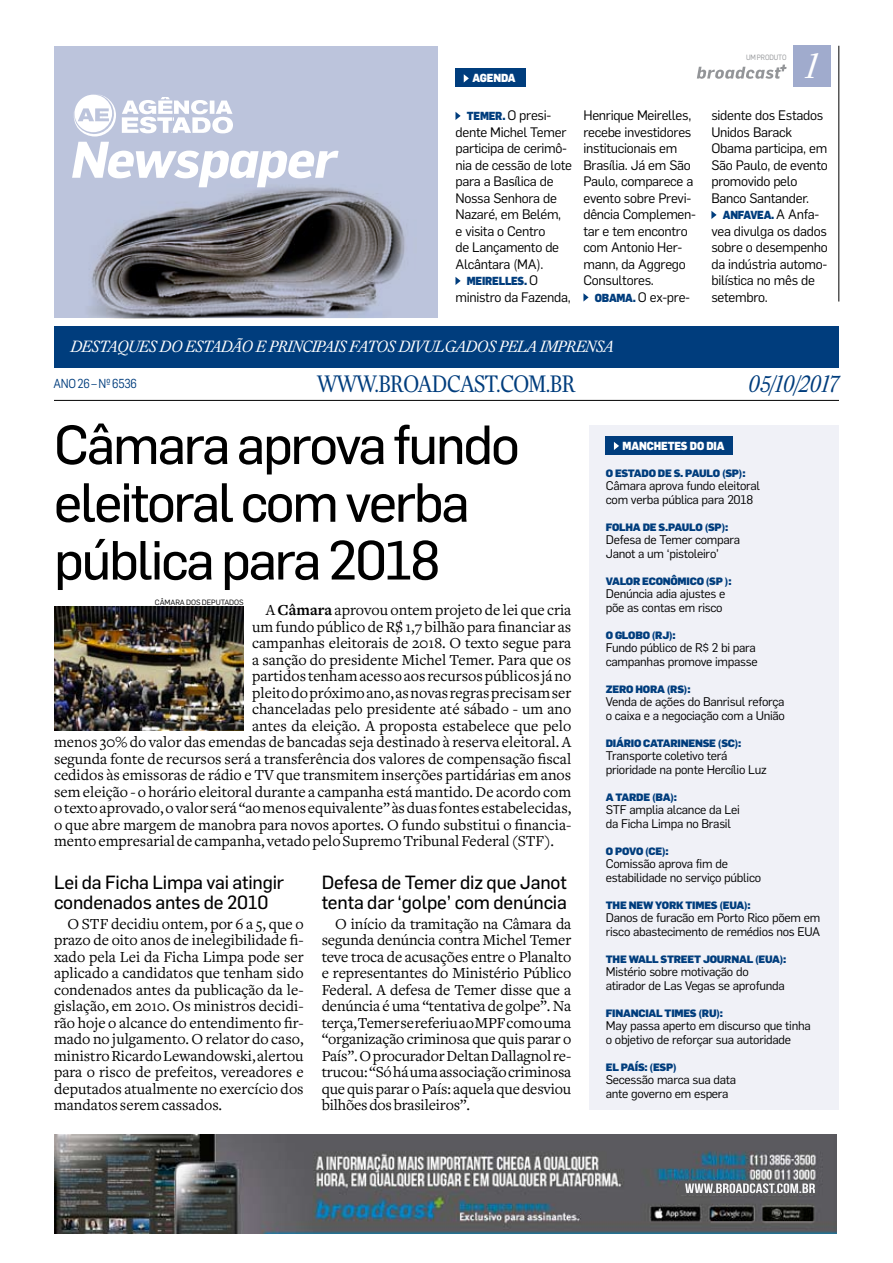
<style>
.page{position:relative;width:893px;height:1263px;background:#fff}
.page>*{position:absolute;margin:0;border:0;box-sizing:border-box;transform-origin:0 0}
.t1{font:54px/57.8px "Flama Basic";letter-spacing:-.04em;color:#000}
.t2{font:23.1px "Estado Headline";letter-spacing:-.03em;color:#003d7d;scale:.9 1}
.t3{font:italic 23.1px "Estado Headline";color:#003d7d;scale:.9 1}
.t4{font:18.75px/20.2px "Flama Basic";letter-spacing:-.01em;color:#000}
.t5{font:15.9px/16.5px "Freight Text";color:#000;text-align:justify}
.t6{font:italic 15.9px "Estado Headline";letter-spacing:-.05em;color:#fff}
.t7{font:13.5px/16.5px "Flama";letter-spacing:-.02em;color:#000}
.t8{font:12.75px "Flama";letter-spacing:-.02em;color:#003d7d;scale:.9 1}
.t9{font:12.3px/13.5px "Flama";letter-spacing:-.02em;color:#000}
.t10{font:900 11.55px "Flama";letter-spacing:-.02em;color:#003d7d;scale:.9 1}
.t11{font:900 11.55px "Flama";letter-spacing:-.01em;color:#fff;scale:.9 1}
.t12{font:900 10.5px "Flama";letter-spacing:-.02em;color:#003d7d}
.t13{font:7.5px "Flama";color:#000}
.t14{font:7.5px "Flama";letter-spacing:-.015em;color:#939598;scale:.9 1}
.s1{font-weight:900;font-size:11.55px;color:#003d7d}
.s2{font-weight:400;font-size:13.5px;color:#000}
.s3{font-weight:700}
</style>
<div class="page">
<img style="left:54px;top:1135px;width:782px;height:99px">
<img style="left:679px;top:1181px;width:137px;height:13px">
<div style="left:54px;top:46px;width:383px;height:272px;background:#bcc4dc"></div>
<img style="left:89px;top:187px;width:316px;height:131px">
<hr style="left:54px;top:400px;width:785px;height:1px;background:#000">
<div style="left:54px;top:326px;width:785px;height:42px;background:#003d7d"></div>
<hr style="left:839px;top:46px;width:1px;height:256px;background:#000">
<svg style="left:72px;top:142px;width:267px;height:45px"></svg>
<svg style="left:74px;top:94px;width:159px;height:42px"></svg>
<div style="left:793px;top:46px;width:38px;height:41px;background:#a0abcd"></div>
<svg style="left:697px;top:65px;width:90px;height:14px"></svg>
<div style="left:455px;top:69px;width:71px;height:18px;background:#003d7d"></div>
<svg style="left:464px;top:74px;width:5px;height:8px"></svg>
<div style="left:589px;top:425px;width:250px;height:685px;background:#f0f1f7"></div>
<div style="left:606px;top:437px;width:127px;height:18px;background:#003d7d"></div>
<svg style="left:614px;top:442px;width:5px;height:8px"></svg>
<img style="left:54px;top:607px;width:190px;height:123px">
<svg style="left:455px;top:112px;width:6px;height:8px"></svg>
<svg style="left:455px;top:277px;width:6px;height:8px"></svg>
<svg style="left:583px;top:293px;width:6px;height:9px"></svg>
<svg style="left:711px;top:211px;width:6px;height:8px"></svg>
<p class="t11" style="left:472px;top:70px;width:50px">AGENDA</p>
<p class="t7" style="left:455px;top:107px;width:118px;text-indent:40px"><span class="s1">R.</span> O presi&shy;dente Michel Temer participa de cerimô&shy;nia de cessão de lote para a Basílica de<br>Nossa Senhora de<br>Nazaré, em Belém,<br>e visita o Centro<br>de Lançamento de<br>Alcântara (MA).</p>
<p class="t10" style="left:467px;top:272px;width:37px">MEIRELLES</p>
<p class="t10" style="left:524px;top:272px;width:17px">. <span class="s2">O</span></p>
<p class="t7" style="left:455px;top:288px;width:117px">ministro da Fazenda,</p>
<p class="t10" style="left:467px;top:107px;width:17px">TEME</p>
<p class="t7" style="left:583px;top:107px;width:114px">Henrique Meirelles, recebe investidores institucionais em<br>Brasília. Já em São<br>Paulo, comparece a evento sobre Previ&shy;dência Complemen&shy;tar e tem encontro com Antonio Her&shy;mann, da Aggrego<br>Consultores.</p>
<p class="t10" style="left:595px;top:289px;width:26px">OBAMA</p>
<p class="t7" style="left:633px;top:288px;width:59px"><span class="s1">.</span> O ex-pre-</p>
<p class="t6" style="left:70px;top:339px;width:545px">DESTAQUES DO ESTADÃO E PRINCIPAIS FATOS DIVULGADOS PELA IMPRENSA</p>
<p class="t8" style="left:54px;top:376px;width:94px">ANO 26 – n º 6536</p>
<p class="t2" style="left:317px;top:367px;width:274px">WWW.BROADCAST.COM.BR</p>
<p class="t14" style="left:746px;top:53px;width:46px">UM PRODUTO</p>
<p class="t7" style="left:711px;top:107px;width:118px">sidente dos Estados<br>Unidos Barack<br>Obama participa, em<br>São Paulo, de evento promovido pelo<br>Banco Santander.</p>
<p class="t10" style="left:723px;top:206px;width:17px">ANFAVEA</p>
<p class="t7" style="left:711px;top:206px;width:118px;text-indent:60px"><span class="s1">.</span> A Anfa&shy;vea divulga os dados sobre o desempenho da indústria automo&shy;bilística no mês de setembro.</p>
<p class="t3" style="left:748px;top:374px;width:103px">05/10/2017</p>
<p class="t1" style="left:54px;top:413px;width:467px">Câmara aprova fundo eleitoral com verba pública para 2018</p>
<p class="t13" style="left:155px;top:597px;width:16px">Câmara</p>
<p class="t13" style="left:186px;top:597px;width:6px">dos</p>
<p class="t13" style="left:202px;top:597px;width:6px">deputados</p>
<p class="t5" style="left:266px;top:602px;width:307px">A <span class="s3">Câmara</span> aprovou ontem projeto de lei que cria</p>
<p class="t5" style="left:252px;top:618px;width:321px">um fundo público de R$ 1,7 bilhão para financiar as</p>
<p class="t5" style="left:252px;top:635px;width:321px">campanhas eleitorais de 2018. O texto segue para</p>
<p class="t5" style="left:252px;top:651px;width:321px">a sanção do presidente Michel Temer. Para que os</p>
<p class="t5" style="left:252px;top:668px;width:321px">partidos tenham acesso aos recursos públicos já no</p>
<p class="t5" style="left:252px;top:684px;width:321px">pleito do próximo ano, as novas regras precisam ser</p>
<p class="t5" style="left:252px;top:701px;width:321px">chanceladas pelo presidente até sábado - um ano</p>
<p class="t5" style="left:252px;top:717px;width:321px">antes da eleição. A proposta estabelece que pelo</p>
<p class="t5" style="left:54px;top:734px;width:519px">menos 30% do valor das emendas de bancadas seja destinado à reserva eleitoral. A</p>
<p class="t5" style="left:54px;top:750px;width:519px">segunda fonte de recursos será a transferência dos valores de compensação fiscal</p>
<p class="t5" style="left:54px;top:767px;width:519px">cedidos às emissoras de rádio e TV que transmitem inserções partidárias em anos</p>
<p class="t5" style="left:54px;top:783px;width:519px">sem eleição - o horário eleitoral durante a campanha está mantido. De acordo com</p>
<p class="t5" style="left:54px;top:800px;width:519px">o texto aprovado, o valor será “ao menos equivalente” às duas fontes estabelecidas,</p>
<p class="t5" style="left:54px;top:816px;width:519px">o que abre margem de manobra para novos aportes. O fundo substitui o financia-</p>
<p class="t5" style="left:54px;top:833px;width:502px">mento empresarial de campanha, vetado pelo Supremo Tribunal Federal (STF).</p>
<p class="t4" style="left:322px;top:871px;width:247px">Defesa de Temer diz que Janot tenta dar ‘golpe’ com denúncia</p>
<p class="t4" style="left:54px;top:871px;width:232px">Lei da Ficha Limpa vai atingir condenados antes de 2010</p>
<p class="t5" style="left:54px;top:915px;width:251px;text-indent:14px">O STF decidiu ontem, por 6 a 5, que o prazo de oito anos de inelegibilidade fi&shy;xado pela Lei da Ficha Limpa pode ser aplicado a candidatos que tenham sido condenados antes da publicação da le&shy;gislação, em 2010. Os ministros decidi&shy;rão hoje o alcance do entendimento fir&shy;mado no julgamento. O relator do caso, ministro Ricardo Lewandowski, alertou para o risco de prefeitos, vereadores e deputados atualmente no exercício dos mandatos serem cassados.</p>
<p class="t5" style="left:322px;top:915px;width:251px;text-indent:14px">O início da tramitação na Câmara da segunda denúncia contra Michel Temer teve troca de acusações entre o Planalto e representantes do Ministério Público Federal. A defesa de Temer disse que a denúncia é uma “tentativa de golpe”. Na terça, Temer se referiu ao MPF como uma “organização criminosa que quis parar o País”. O procurador Deltan Dallagnol re&shy;trucou: “Só há uma associação criminosa que quis parar o País: aquela que desviou bilhões dos brasileiros”.</p>
<p class="t11" style="left:623px;top:437px;width:115px">MANCHETES DO DIA</p>
<p class="t12" style="left:606px;top:465px;width:141px">O ESTADO DE S. PAULO (SP):</p>
<p class="t9" style="left:606px;top:479px;width:156px">Câmara aprova fundo eleitoral com verba pública para 2018</p>
<p class="t12" style="left:606px;top:519px;width:15px">FOLHA</p>
<p class="t12" style="left:643px;top:519px;width:40px">DE S.PAULO</p>
<p class="t12" style="left:705px;top:519px;width:25px">(SP):</p>
<p class="t9" style="left:606px;top:533px;width:136px">Defesa de Temer compara<br>Janot a um ‘pistoleiro’</p>
<p class="t12" style="left:606px;top:573px;width:15px">VALO</p>
<p class="t12" style="left:633px;top:573px;width:24px">R ECON</p>
<p class="t12" style="left:670px;top:573px;width:15px">ÔMICO</p>
<p class="t12" style="left:706px;top:573px;width:27px">(SP ):</p>
<p class="t9" style="left:606px;top:587px;width:121px">Denúncia adia ajustes e põe as contas em risco</p>
<p class="t12" style="left:606px;top:627px;width:71px">O GLOBO (RJ):</p>
<p class="t9" style="left:606px;top:641px;width:153px">Fundo público de R$ 2 bi para campanhas promove impasse</p>
<p class="t12" style="left:606px;top:681px;width:86px">ZERO HORA (RS):</p>
<p class="t9" style="left:606px;top:695px;width:181px">Venda de ações do Banrisul reforça o caixa e a negociação com a União</p>
<p class="t12" style="left:606px;top:735px;width:53px">DIÁRIO CATA</p>
<p class="t12" style="left:670px;top:735px;width:15px">RINENSE</p>
<p class="t12" style="left:718px;top:735px;width:25px">(SC):</p>
<p class="t9" style="left:606px;top:749px;width:162px">Transporte coletivo terá prioridade na ponte Hercílio Luz</p>
<p class="t12" style="left:606px;top:789px;width:73px">A TARDE (BA):</p>
<p class="t9" style="left:606px;top:803px;width:135px">STF amplia alcance da Lei da Ficha Limpa no Brasil</p>
<p class="t12" style="left:606px;top:843px;width:25px">O POVO</p>
<p class="t12" style="left:645px;top:843px;width:25px">(CE):</p>
<p class="t9" style="left:606px;top:857px;width:157px">Comissão aprova fim de estabilidade no serviço público</p>
<p class="t12" style="left:606px;top:897px;width:94px">THE NEW YORK TIMES</p>
<p class="t12" style="left:719px;top:897px;width:12px">(EUA</p>
<p class="t12" style="left:744px;top:897px;width:8px">):</p>
<p class="t9" style="left:606px;top:911px;width:216px">Danos de furacão em Porto Rico põem em risco abastecimento de remédios nos EUA</p>
<p class="t12" style="left:606px;top:951px;width:32px">THE WALL</p>
<p class="t12" style="left:661px;top:951px;width:28px">STREET</p>
<p class="t12" style="left:703px;top:951px;width:8px">JOU</p>
<p class="t12" style="left:724px;top:951px;width:16px">RNAL</p>
<p class="t12" style="left:755px;top:951px;width:12px">(EUA</p>
<p class="t12" style="left:780px;top:951px;width:8px">):</p>
<p class="t9" style="left:606px;top:965px;width:180px">Mistério sobre motivação do atirador de Las Vegas se aprofunda</p>
<p class="t12" style="left:606px;top:1005px;width:14px">FINANCIAL</p>
<p class="t12" style="left:665px;top:1005px;width:14px">TIMES</p>
<p class="t12" style="left:698px;top:1005px;width:26px">(RU):</p>
<p class="t9" style="left:606px;top:1019px;width:206px">May passa aperto em discurso que tinha o objetivo de reforçar sua autoridade</p>
<p class="t12" style="left:606px;top:1059px;width:72px">EL PAÍS: (ESP)</p>
<p class="t9" style="left:606px;top:1073px;width:132px">Secessão marca sua data ante governo em espera</p>
</div>
